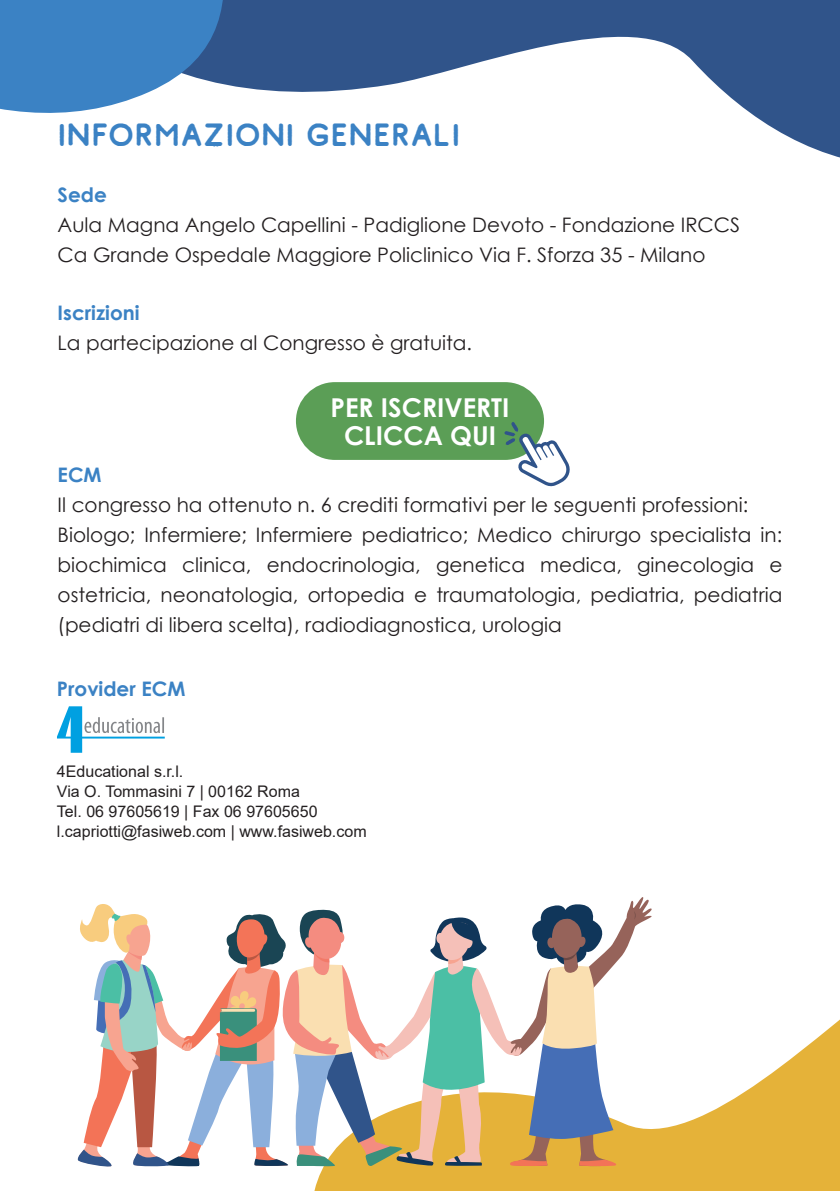
<style>
.page{position:relative;width:840px;height:1191px;background:#fff}
.page>*{position:absolute;margin:0;border:0;box-sizing:border-box;transform-origin:0 0}
.t1{font:32px "Comodo Free Vintage";color:#3b82c4}
.t2{font:700 26px/28px "Century Gothic";color:#fff;text-align:center}
.t3{font:20px/30px "Century Gothic";color:#231f20}
.t4{font:700 20px "Century Gothic";color:#3b82c4}
.t5{font:16px/20px "Arial";color:#231f20}
</style>
<div class="page">
<svg style="left:314px;top:1020px;width:525px;height:171px;fill:#e5b239"></svg>
<svg style="left:387px;top:0;width:452px;height:158px"></svg>
<svg style="left:0;top:0;width:387px;height:384px"></svg>
<svg style="left:57px;top:706px;width:108px;height:46px"></svg>
<div style="left:296px;top:382px;width:247px;height:78px;background:#5b9e56;border-radius:39px"></div>
<svg style="left:503px;top:420px;width:67px;height:67px"></svg>
<svg style="left:77px;top:897px;width:576px;height:271px"></svg>
<h1 class="t1" style="left:58px;top:123px;width:404px">INFORMAZIONI GENERALI</h1>
<p class="t4" style="left:58px;top:179px;width:51px">Sede</p>
<p class="t3" style="left:58px;top:209px;width:683px">Aula Magna Angelo Capellini - Padiglione Devoto - Fondazione IRCCS<br>Ca Grande Ospedale Maggiore Policlinico Via F. Sforza 35 - Milano</p>
<p class="t4" style="left:58px;top:297px;width:84px">Iscrizioni</p>
<p class="t3" style="left:58px;top:327px;width:416px">La partecipazione al Congresso è gratuita.</p>
<h2 class="t2" style="left:330px;top:392px;width:180px">PER ISCRIVERTI<br>CLICCA QUI</h2>
<p class="t4" style="left:58px;top:459px;width:45px">ECM</p>
<p class="t3" style="left:58px;top:489px;width:725px">Il congresso ha ottenuto n. 6 crediti formativi per le seguenti professioni:<br>Biologo; Infermiere; Infermiere pediatrico; Medico chirurgo specialista in: biochimica clinica, endocrinologia, genetica medica, ginecologia e ostetricia, neonatologia, ortopedia e traumatologia, pediatria, pediatria (pediatri di libera scelta), radiodiagnostica, urologia</p>
<p class="t4" style="left:57px;top:673px;width:130px">Provider ECM</p>
<p class="t5" style="left:57px;top:761px;width:311px">4Educational s.r.l.<br>Via O. Tommasini 7 | 00162 Roma<br>Tel. 06 97605619 | Fax 06 97605650 l.capriotti@fasiweb.com | www.fasiweb.com</p>
</div>
